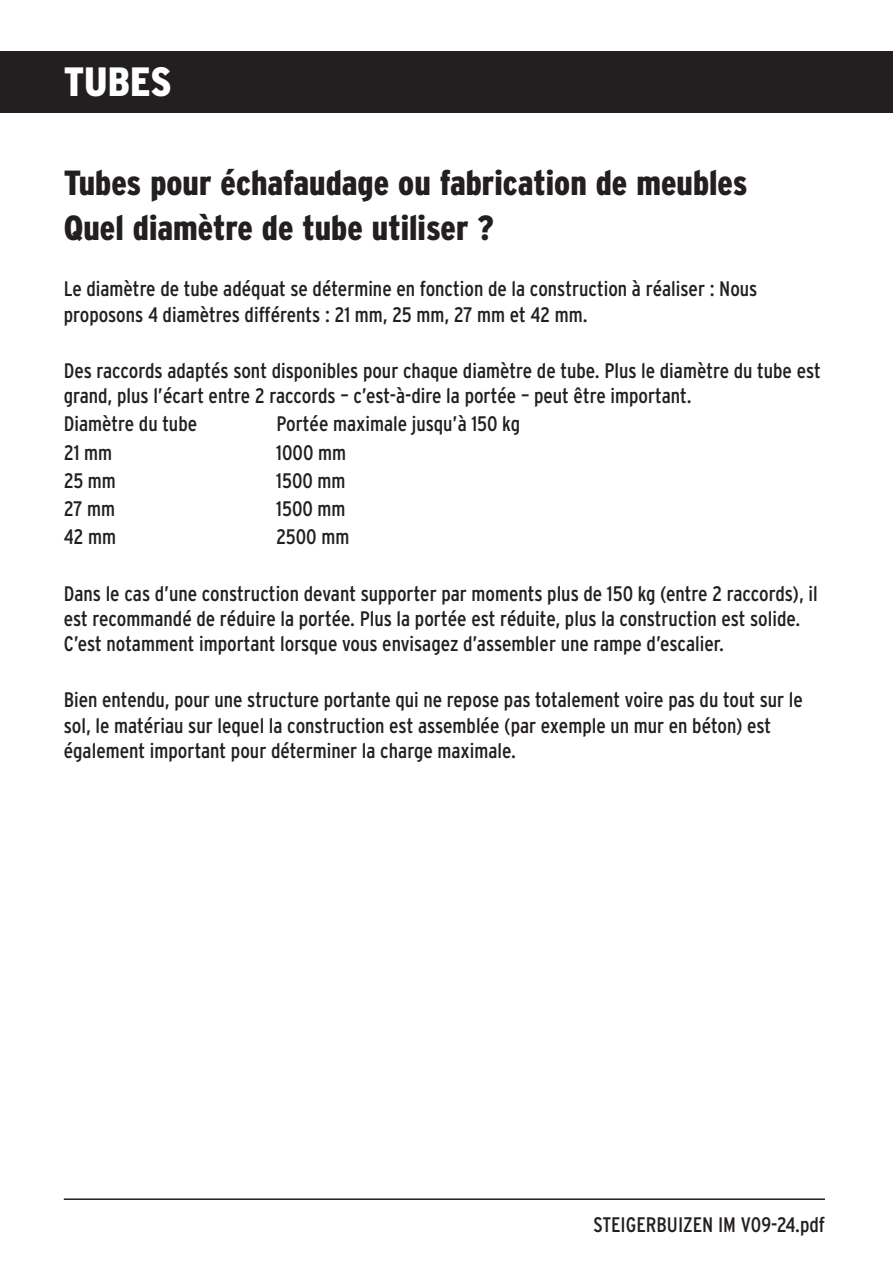
<style>
.page{position:relative;width:893px;height:1263px;background:#fff}
.page>*{position:absolute;margin:0;border:0;box-sizing:border-box;transform-origin:0 0}
.t1{font:900 40.8px "Interstate Condensed";color:#fff}
.t2{font:900 34.8px/44.8px "Interstate Condensed";color:#231f20}
.t3{font:21px/25.2px "Interstate Condensed";color:#231f20}
</style>
<div class="page">
<hr style="left:64px;top:1198px;width:761px;height:2px;background:#231f20">
<div style="left:0;top:51px;width:893px;height:62px;background:#231f20"></div>
<h1 class="t1" style="left:64px;top:59px;width:109px">TUBES</h1>
<h2 class="t2" style="left:64px;top:160px;width:685px">Tubes pour échafaudage ou fabrication de meubles<br>Quel diamètre de tube utiliser ?</h2>
<p class="t3" style="left:64px;top:276px;width:695px">Le diamètre de tube adéquat se détermine en fonction de la construction à réaliser : Nous proposons 4 diamètres différents : 21 mm, 25 mm, 27 mm et 42 mm.</p>
<p class="t3" style="left:64px;top:358px;width:758px">Des raccords adaptés sont disponibles pour chaque diamètre de tube. Plus le diamètre du tube est grand, plus l’écart entre 2 raccords – c’est-à-dire la portée – peut être important.</p>
<p class="t3" style="left:64px;top:411px;width:135px">Diamètre du tube</p>
<p class="t3" style="left:276px;top:411px;width:245px">Portée maximale jusqu’à 150 kg</p>
<p class="t3" style="left:64px;top:439px;width:50px">21 mm</p>
<p class="t3" style="left:276px;top:439px;width:71px">1000 mm</p>
<p class="t3" style="left:64px;top:468px;width:54px">25 mm</p>
<p class="t3" style="left:276px;top:468px;width:71px">1500 mm</p>
<p class="t3" style="left:64px;top:496px;width:53px">27 mm</p>
<p class="t3" style="left:276px;top:496px;width:71px">1500 mm</p>
<p class="t3" style="left:64px;top:524px;width:54px">42 mm</p>
<p class="t3" style="left:276px;top:524px;width:75px">2500 mm</p>
<p class="t3" style="left:64px;top:580px;width:756px">Dans le cas d’une construction devant supporter par moments plus de 150 kg (entre 2 raccords), il est recommandé de réduire la portée. Plus la portée est réduite, plus la construction est solide.<br>C’est notamment important lorsque vous envisagez d’assembler une rampe d’escalier.</p>
<p class="t3" style="left:64px;top:687px;width:741px">Bien entendu, pour une structure portante qui ne repose pas totalement voire pas du tout sur le sol, le matériau sur lequel la construction est assemblée (par exemple un mur en béton) est également important pour déterminer la charge maximale.</p>
<p class="t3" style="left:593px;top:1212px;width:233px">STEIGERBUIZEN IM V09-24.pdf</p>
</div>
